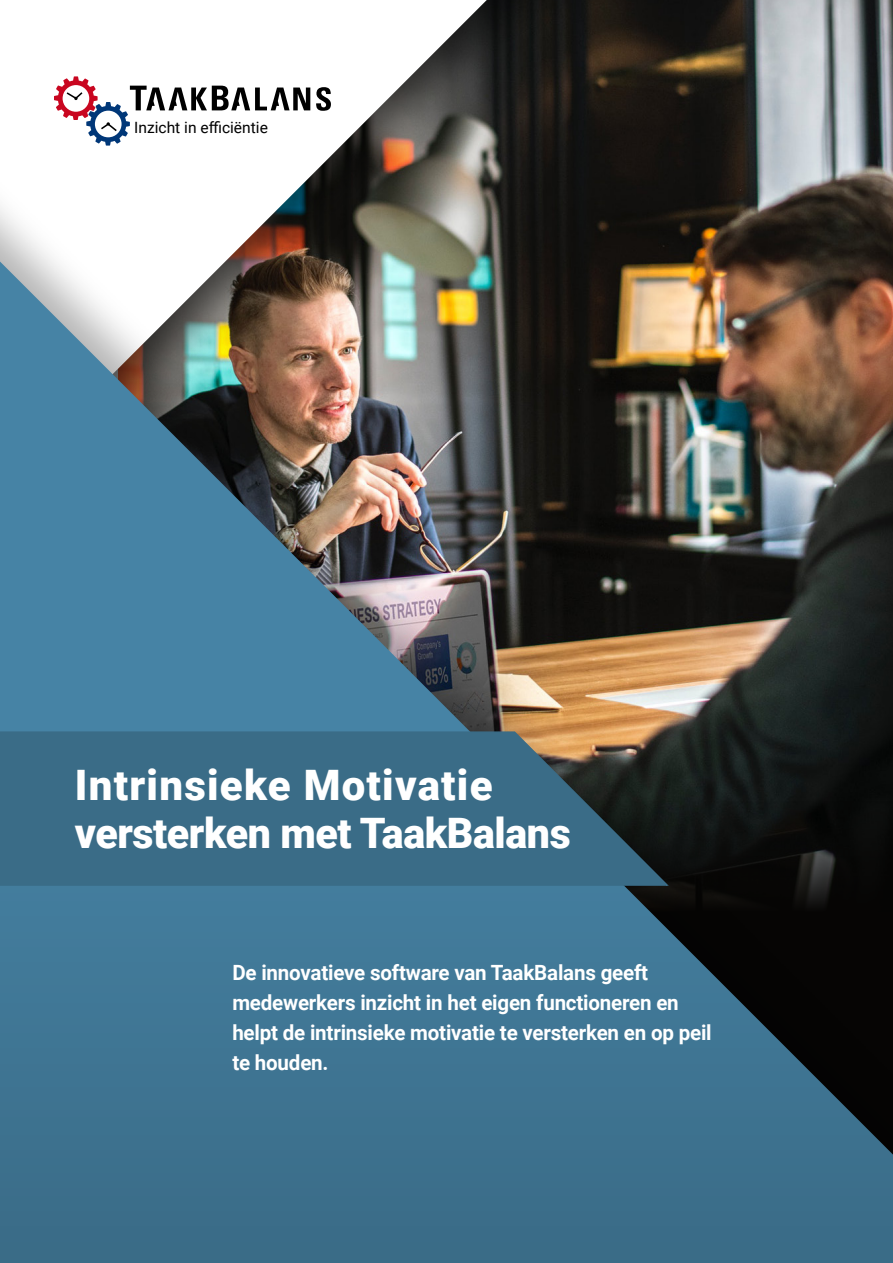
<style>
.page{position:relative;width:893px;height:1263px;background:#fff}
.page>*{position:absolute;margin:0;border:0;box-sizing:border-box;transform-origin:0 0}
.t1{font:900 42px/48px "Roboto";letter-spacing:-.01em;color:#fff}
.t2{font:700 21px/30px "Roboto";letter-spacing:-.01em;color:#fff}
.t3{font:15.6px "Roboto";color:#000}
</style>
<div class="page">
<img style="left:574px;top:0;width:319px;height:128px">
<div style="left:0;top:0;width:574px;height:578px;background:#000;opacity:.6"></div>
<svg style="left:0;top:0;width:487px;height:128px"></svg>
<div style="left:0;top:128px;width:893px;height:1135px;background:#000;opacity:.3"></div>
<img style="left:0;top:261px;width:893px;height:1002px">
<svg style="left:0;top:731px;width:671px;height:155px;background:#3b667c"></svg>
<svg style="left:316px;top:87px;width:15px;height:24px"></svg>
<svg style="left:54px;top:76px;width:256px;height:70px"></svg>
<p class="t3" style="left:134px;top:117px;width:135px">Inzicht in efficiëntie</p>
<h1 class="t1" style="left:75px;top:759px;width:497px">Intrinsieke Motivatie versterken met TaakBalans</h1>
<p class="t2" style="left:232px;top:957px;width:481px">De innovatieve software van TaakBalans geeft medewerkers inzicht in het eigen functioneren en helpt de intrinsieke motivatie te versterken en op peil te houden.</p>
</div>
